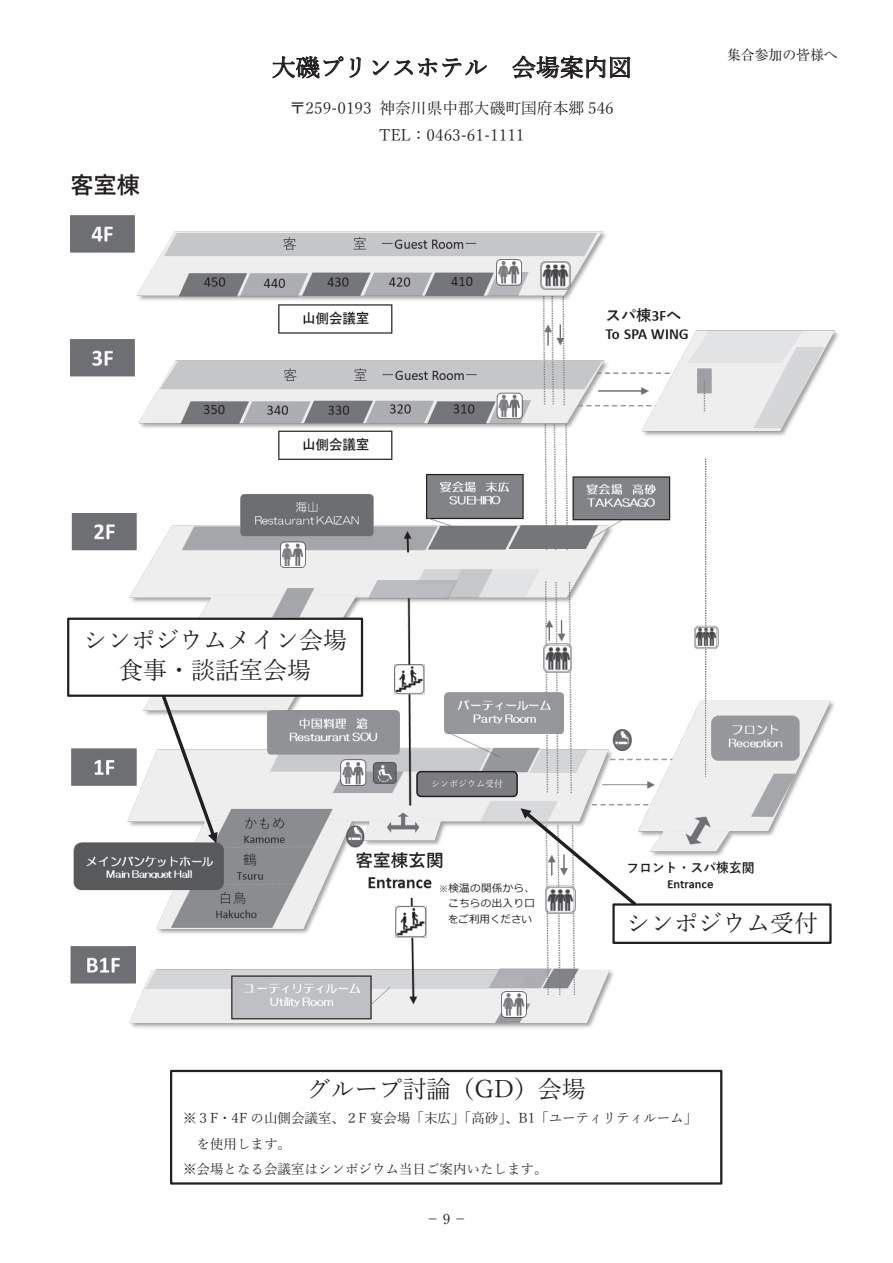
<style>
.page{position:relative;width:893px;height:1263px;background:#fff}
.page>*{position:absolute;margin:0;border:0;box-sizing:border-box;transform-origin:0 0}
.t1{font:24px/30px "Yu Mincho";color:#231f20;text-align:center}
.t2{font:15.75px/27px "Yu Mincho";color:#231f20;text-align:center}
.t3{font:13.8px "Ryumin Pr 6";color:#231f20}
.t4{font:13.5px "Yu Mincho";color:#231f20}
.t5{font:10.5px/15.3px "Meiryo";letter-spacing:.035em;color:#231f20;text-align:justify}
.t6{font:9px "Yu Mincho";color:#fff}
.s1{font-size:9px}
</style>
<div class="page">
<img style="left:67px;top:173px;width:772px;height:855px">
<div style="left:170px;top:1070px;width:552px;height:114px;border:2px solid #231f20"></div>
<svg style="left:159px;top:697px;width:59px;height:146px"></svg>
<div style="left:614px;top:904px;width:216px;height:39px;background:#fff"></div>
<div style="left:612px;top:903px;width:220px;height:41px;border:2px solid #231f20"></div>
<div style="left:68px;top:619px;width:294px;height:77px;background:#fff"></div>
<div style="left:67px;top:618px;width:296px;height:79px;border:2px solid #231f20"></div>
<svg style="left:521px;top:808px;width:119px;height:101px"></svg>
<div style="left:416px;top:771px;width:102px;height:26px;background:#7b7d80;border:2px solid #231f20;border-radius:4px"></div>
<h1 class="t1" style="left:272px;top:50px;width:362px">大磯プリンスホテル 会場案内図</h1>
<p class="t2" style="left:290px;top:93px;width:325px">〒259-0193 神奈川県中郡大磯町国府本郷 546<br>TEL：0463-61-1111</p>
<p class="t3" style="left:727px;top:44px;width:112px">集合参加の皆様へ</p>
<h1 class="t1" style="left:83px;top:623px;width:266px">シンポジウムメイン会場食事・談話室会場</h1>
<p class="t6" style="left:431px;top:775px;width:73px">シンポジウム受付</p>
<p class="t5" style="left:448px;top:881px;width:89px;text-indent:-9px"><span class="s1">※</span>検温の関係から、こちらの出入り口をご利用ください</p>
<h1 class="t1" style="left:626px;top:905px;width:194px">シンポジウム受付</h1>
<h1 class="t1" style="left:307px;top:1072px;width:281px">グループ討論（GD）会場</h1>
<p class="t4" style="left:183px;top:1106px;width:516px">※３F・4F の山側会議室、２F 宴会場「末広」「高砂」、B1「ユーティリティルーム」</p>
<p class="t4" style="left:197px;top:1131px;width:96px">を使用します。</p>
<p class="t4" style="left:183px;top:1157px;width:366px">※会場となる会議室はシンポジウム当日ご案内いたします。</p>
<p class="t3" style="left:426px;top:1208px;width:43px">－9－</p>
</div>
